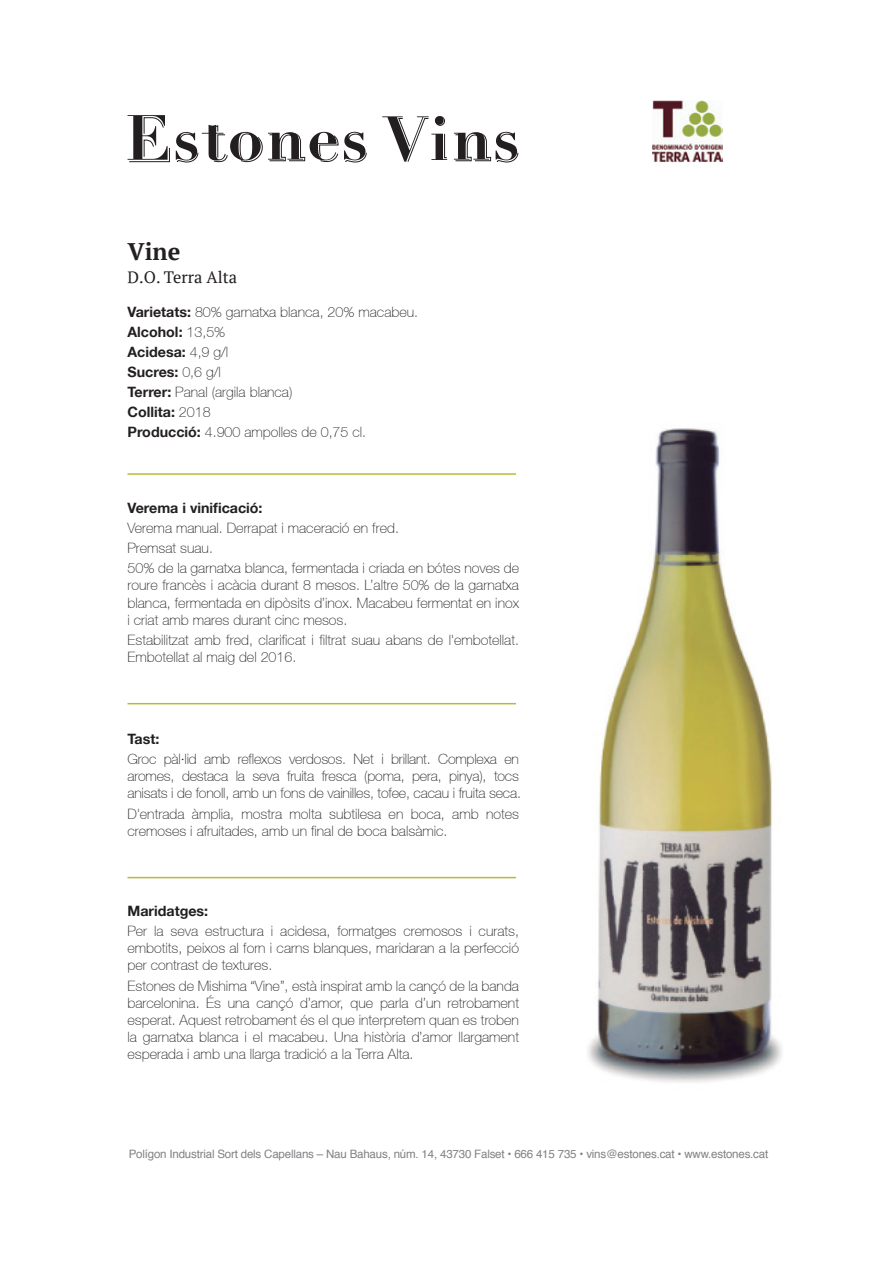
<style>
.page{position:relative;width:893px;height:1263px;background:#fff}
.page>*{position:absolute;margin:0;border:0;box-sizing:border-box;transform-origin:0 0}
.t1{font:700 24px "PT Serif";color:#231f20}
.t2{font:16.5px "PT Serif";color:#231f20}
.t3{font:100 14.25px/17.1px "Helvetica 35";color:#231f20}
.t4{font:700 14.25px/20.1px "Helvetica 75";color:#231f20}
.t5{font:11.55px "Helvetica";letter-spacing:-.015em;color:#808285}
.s1{font-family:"Helvetica 75";font-weight:700}
.s2{font-family:"Helvetica 35";font-weight:100}
</style>
<div class="page">
<hr style="left:128px;top:473px;width:388px;height:2px;background:#b8ba31">
<hr style="left:128px;top:703px;width:388px;height:1px;background:#b8ba31">
<hr style="left:128px;top:877px;width:388px;height:1px;background:#b8ba31">
<svg style="left:454px;top:132px;width:64px;height:30px"></svg>
<svg style="left:128px;top:115px;width:42px;height:47px"></svg>
<svg style="left:344px;top:132px;width:23px;height:30px"></svg>
<svg style="left:176px;top:125px;width:162px;height:37px"></svg>
<svg style="left:382px;top:116px;width:65px;height:46px"></svg>
<img style="left:652px;top:100px;width:70px;height:62px">
<img style="left:588px;top:428px;width:194px;height:654px">
<h1 class="t1" style="left:128px;top:236px;width:54px">Vine</h1>
<p class="t2" style="left:128px;top:267px;width:111px">D.O. Terra Alta</p>
<p class="t3" style="left:128px;top:303px;width:292px"><span class="s1">Varietats:</span> 80% garnatxa blanca, 20% macabeu.</p>
<p class="t4" style="left:128px;top:321px;width:102px">Alcohol: <span class="s2">13,5%<br></span>Acidesa: <span class="s2">4,9 g/l<br></span>Sucres: <span class="s2">0,6 g/l</span></p>
<p class="t3" style="left:128px;top:383px;width:167px"><span class="s1">Terrer:</span> Panal (argila blanca)</p>
<p class="t4" style="left:128px;top:402px;width:85px">Collita: <span class="s2">2018</span></p>
<p class="t3" style="left:128px;top:424px;width:240px"><span class="s1">Producció:</span> 4.900 ampolles de 0,75 cl.</p>
<p class="t4" style="left:128px;top:498px;width:137px">Verema i vinificació:</p>
<p class="t3" style="left:128px;top:518px;width:393px;line-height:20.1px">Verema manual. Derrapat i maceració en fred.<br>Premsat suau.<br>50% de la garnatxa blanca, fermentada i criada en bótes noves de</p>
<p class="t3" style="left:128px;top:577px;width:393px;text-align:justify">roure francès i acàcia durant 8 mesos. L’altre 50% de la garnatxa blanca, fermentada en dipòsits d’inox. Macabeu fermentat en inox i criat amb mares durant cinc mesos.</p>
<p class="t3" style="left:128px;top:631px;width:393px">Estabilitzat amb fred, clarificat i filtrat suau abans de l'embotellat.<br>Embotellat al maig del 2016.</p>
<p class="t4" style="left:128px;top:729px;width:33px">Tast:</p>
<p class="t3" style="left:128px;top:750px;width:395px">Groc pàl·lid amb reflexos verdosos. Net i brillant. Complexa en aromes, destaca la seva fruita fresca (poma, pera, pinya), tocs anisats i de fonoll, amb un fons de vainilles, tofee, cacau i fruita seca.</p>
<p class="t3" style="left:128px;top:805px;width:393px">D'entrada àmplia, mostra molta subtilesa en boca, amb notes cremoses i afruitades, amb un final de boca balsàmic.</p>
<p class="t4" style="left:128px;top:901px;width:82px">Maridatges:</p>
<p class="t3" style="left:128px;top:922px;width:393px;text-align:justify">Per la seva estructura i acidesa, formatges cremosos i curats, embotits, peixos al forn i carns blanques, maridaran a la perfecció per contrast de textures.</p>
<p class="t3" style="left:128px;top:977px;width:393px;text-align:justify">Estones de Mishima “Vine”, està inspirat amb la cançó de la banda barcelonina. És una cançó d’amor, que parla d’un retrobament esperat. Aquest retrobament és el que interpretem quan es troben la garnatxa blanca i el macabeu. Una història d’amor llargament esperada i amb una llarga tradició a la Terra Alta.</p>
<p class="t5" style="left:129px;top:1145px;width:641px">Polígon Industrial Sort dels Capellans – Nau Bahaus, núm. 14, 43730 Falset • 666 415 735 • vins@estones.cat • www.estones.cat</p>
</div>
